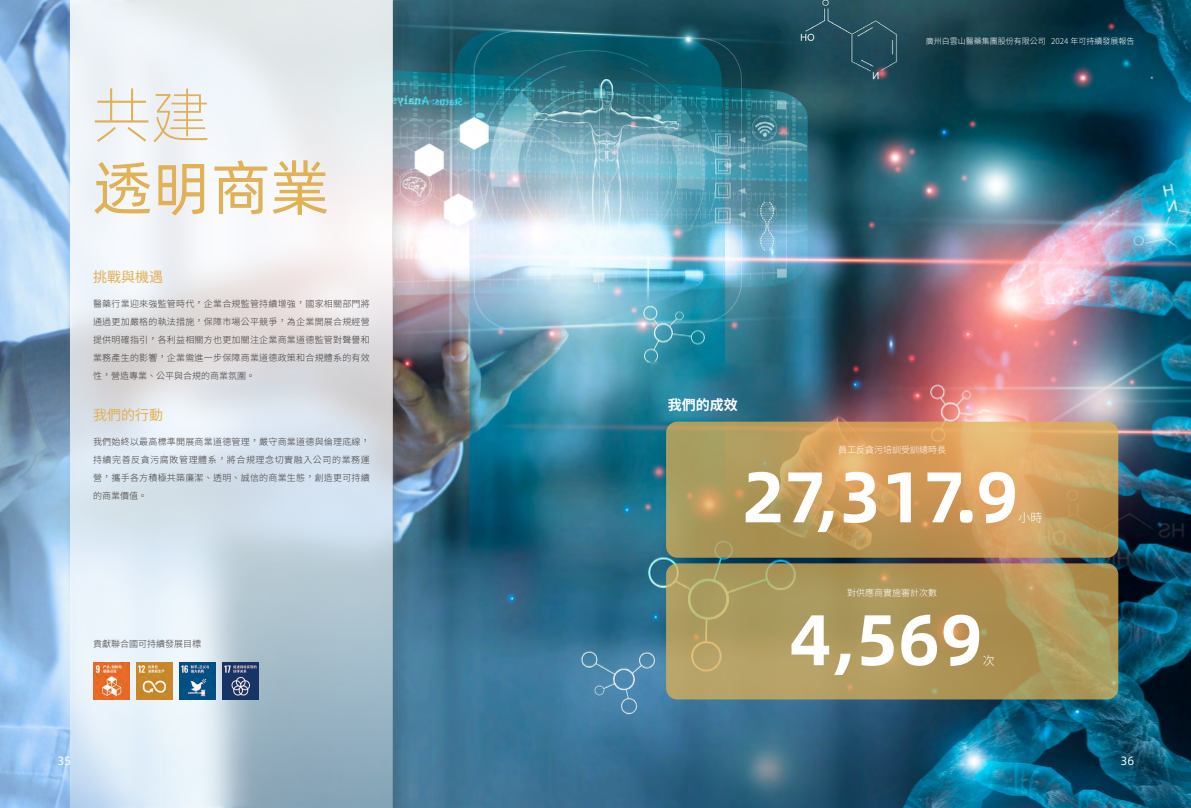
<style>
.page{position:relative;width:1191px;height:808px;background:#fff}
.page>*{position:absolute;margin:0;border:0;box-sizing:border-box;transform-origin:0 0}
.t1{font:71.8px "Alibaba Pu Hui Ti B";color:#fff}
.t2{font:60px "Alibaba Pu Hui Ti R";color:#e0b155}
.t3{font:60px "Alibaba Pu Hui Ti L";color:#e0b155}
.t4{font:14px "Source Han Sans CN";color:#e0b155}
.t5{font:700 14px "Source Han Sans CN";color:#fff}
.t6{font:12px "Alibaba Pu Hui Ti 2 55 Regular";color:#fff}
.t7{font:300 12px "Source Han Sans CN";color:#fff}
.t8{font:300 9px/18px "Source Han Sans TWHK";letter-spacing:.025em;color:#3f3b3a;text-align:justify}
.t9{font:300 9px "Source Han Sans CN";color:#fff}
.t10{font:300 9px "Source Han Sans CN";color:#3f3b3a}
.t11{font:300 8px "Source Han Sans TWHK";color:#fff}
</style>
<div class="page">
<img style="left:0;top:0;width:1191px;height:808px">
<img style="left:34px;top:0;width:394px;height:808px">
<svg style="left:71px;top:0;width:321px;height:808px"></svg>
<img style="left:392px;top:1px;width:24px;height:807px">
<img style="left:93px;top:663px;width:37px;height:36px">
<img style="left:222px;top:663px;width:37px;height:36px">
<img style="left:136px;top:663px;width:37px;height:36px">
<img style="left:179px;top:663px;width:37px;height:36px">
<svg style="left:666px;top:422px;width:452px;height:136px;background:#c49d5d"></svg>
<svg style="left:666px;top:563px;width:452px;height:136px;background:#af995c"></svg>
<h2 class="t3" style="left:93px;top:71px;width:120px">共建</h2>
<h2 class="t2" style="left:93px;top:143px;width:238px">透明商業</h2>
<h3 class="t4" style="left:93px;top:269px;width:71px">挑戰與機遇</h3>
<p class="t8" style="left:93px;top:295px;width:278px">醫藥行業迎來強監管時代，企業合規監管持續增強，國家相關部門將通過更加嚴格的執法措施，保障市場公平競爭，為企業開展合規經營提供明確指引，各利益相關方也更加關注企業商業道德監管對聲譽和業務產生的影響，企業需進一步保障商業道德政策和合規體系的有效性，營造專業、公平與合規的商業氛圍。</p>
<h3 class="t4" style="left:93px;top:407px;width:71px">我們的行動</h3>
<p class="t8" style="left:93px;top:433px;width:278px">我們始終以最高標準開展商業道德管理，嚴守商業道德與倫理底線，持續完善反貪污腐敗管理體系，將合規理念切實融入公司的業務運營，攜手各方積極共築廉潔、透明、誠信的商業生態，創造更可持續的商業價值。</p>
<p class="t10" style="left:93px;top:639px;width:109px">貢獻聯合國可持續發展目標</p>
<p class="t11" style="left:926px;top:37px;width:210px">廣州白雲山醫藥集團股份有限公司 2024 年可持續發展報告</p>
<h3 class="t5" style="left:668px;top:397px;width:71px">我們的成效</h3>
<p class="t9" style="left:838px;top:445px;width:109px">員工反貪污培訓受訓總時長</p>
<h1 class="t1" style="left:742px;top:440px;width:278px">27,317.9</h1>
<h3 class="t7" style="left:1018px;top:511px;width:25px">小時</h3>
<p class="t9" style="left:847px;top:588px;width:91px">對供應商實施審計次數</p>
<h1 class="t1" style="left:789px;top:583px;width:194px">4,569</h1>
<h3 class="t7" style="left:982px;top:654px;width:13px">次</h3>
<h3 class="t6" style="left:57px;top:752px;width:15px">35</h3>
<h3 class="t6" style="left:1120px;top:752px;width:15px">36</h3>
</div>
